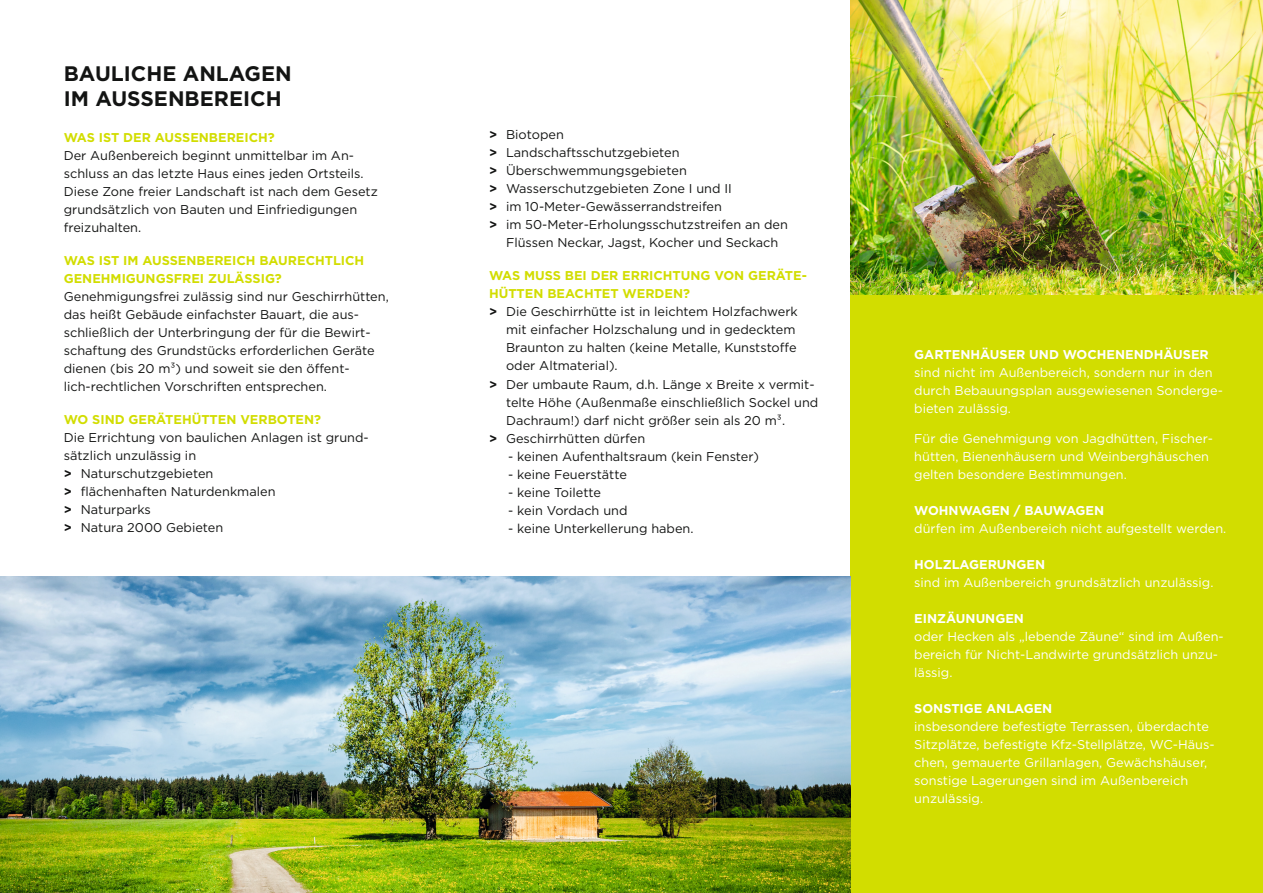
<style>
.page{position:relative;width:1263px;height:893px;background:#fff}
.page>*{position:absolute;margin:0;border:0;box-sizing:border-box;transform-origin:0 0}
.t1{font:700 21px/25.2px "Gotham";color:#131413}
.t2{font:12.75px/18px "Gotham";color:#131413}
.t3{font:12.75px/18px "Gotham";color:#fff}
.t4{font:700 12.75px/18px "Gotham";color:#d2dd00}
.t5{font:700 12.75px "Gotham";color:#fff}
.s1{font-weight:700}
</style>
<div class="page">
<div style="left:850px;top:294px;width:413px;height:599px;background:#d2dd00"></div>
<img style="left:0;top:576px;width:850px;height:317px">
<img style="left:850px;top:0;width:413px;height:295px">
<h1 class="t1" style="left:64px;top:60px;width:229px">BAULICHE ANLAGEN<br>IM AUSSENBEREICH</h1>
<p class="t4" style="left:64px;top:128px;width:213px">WAS IST DER AUSSENBEREICH?</p>
<p class="t2" style="left:64px;top:146px;width:315px">Der Außenbereich beginnt unmittelbar im An&shy;schluss an das letzte Haus eines jeden Ortsteils.<br>Diese Zone freier Landschaft ist nach dem Gesetz grundsätzlich von Bauten und Einfriedigungen freizuhalten.</p>
<p class="t4" style="left:64px;top:251px;width:302px">WAS IST IM AUSSENBEREICH BAURECHTLICH<br>GENEHMIGUNGSFREI ZULÄSSIG?</p>
<p class="t2" style="left:64px;top:287px;width:327px">Genehmigungsfrei zulässig sind nur Geschirrhütten, das heißt Gebäude einfachster Bauart, die aus&shy;schließlich der Unterbringung der für die Bewirt&shy;schaftung des Grundstücks erforderlichen Geräte dienen (bis 20 m³) und soweit sie den öffent&shy;lich-rechtlichen Vorschriften entsprechen.</p>
<p class="t4" style="left:64px;top:410px;width:259px">WO SIND GERÄTEHÜTTEN VERBOTEN?</p>
<p class="t2" style="left:64px;top:428px;width:306px">Die Errichtung von baulichen Anlagen ist grund&shy;sätzlich unzulässig in<br><span class="s1">&gt;</span> Naturschutzgebieten<br><span class="s1">&gt;</span> flächenhaften Naturdenkmalen<br><span class="s1">&gt;</span> Naturparks<br><span class="s1">&gt;</span> Natura 2000 Gebieten</p>
<p class="t2" style="left:489px;top:126px;width:76px"><span class="s1">&gt;</span> Biotopen</p>
<p class="t2" style="left:489px;top:144px;width:192px"><span class="s1">&gt;</span> Landschaftsschutzgebieten</p>
<p class="t2" style="left:489px;top:162px;width:199px"><span class="s1">&gt;</span> Überschwemmungsgebieten</p>
<p class="t2" style="left:489px;top:180px;width:244px"><span class="s1">&gt;</span> Wasserschutzgebieten Zone I und II</p>
<p class="t2" style="left:489px;top:198px;width:234px"><span class="s1">&gt;</span> im 10-Meter-Gewässerrandstreifen</p>
<p class="t2" style="left:489px;top:216px;width:300px"><span class="s1">&gt;</span> im 50-Meter-Erholungsschutzstreifen an den</p>
<p class="t2" style="left:506px;top:234px;width:274px">Flüssen Neckar, Jagst, Kocher und Seckach</p>
<p class="t4" style="left:489px;top:267px;width:319px">WAS MUSS BEI DER ERRICHTUNG VON GERÄTE-</p>
<p class="t4" style="left:489px;top:285px;width:203px">HÜTTEN BEACHTET WERDEN?</p>
<p class="t2" style="left:489px;top:303px;width:310px"><span class="s1">&gt;</span> Die Geschirrhütte ist in leichtem Holzfachwerk</p>
<p class="t2" style="left:506px;top:321px;width:291px">mit einfacher Holzschalung und in gedecktem</p>
<p class="t2" style="left:506px;top:339px;width:292px">Braunton zu halten (keine Metalle, Kunststoffe</p>
<p class="t2" style="left:506px;top:357px;width:113px">oder Altmaterial).</p>
<p class="t2" style="left:489px;top:375px;width:327px"><span class="s1">&gt;</span> Der umbaute Raum, d.h. Länge x Breite x vermit-</p>
<p class="t2" style="left:506px;top:393px;width:314px">telte Höhe (Außenmaße einschließlich Sockel und</p>
<p class="t2" style="left:506px;top:411px;width:281px">Dachraum!) darf nicht größer sein als 20 m³.</p>
<p class="t2" style="left:489px;top:429px;width:158px"><span class="s1">&gt;</span> Geschirrhütten dürfen</p>
<p class="t2" style="left:508px;top:447px;width:252px">- keinen Aufenthaltsraum (kein Fenster)</p>
<p class="t2" style="left:508px;top:465px;width:120px">- keine Feuerstätte</p>
<p class="t2" style="left:508px;top:483px;width:94px">- keine Toilette</p>
<p class="t2" style="left:508px;top:501px;width:121px">- kein Vordach und</p>
<p class="t2" style="left:508px;top:519px;width:187px">- keine Unterkellerung haben.</p>
<p class="t5" style="left:914px;top:346px;width:296px">GARTENHÄUSER UND WOCHENENDHÄUSER</p>
<p class="t3" style="left:914px;top:363px;width:310px">sind nicht im Außenbereich, sondern nur in den durch Bebauungsplan ausgewiesenen Sonderge&shy;bieten zulässig.</p>
<p class="t3" style="left:914px;top:429px;width:300px">Für die Genehmigung von Jagdhütten, Fischer&shy;hütten, Bienenhäusern und Weinberghäuschen gelten besondere Bestimmungen.</p>
<p class="t5" style="left:914px;top:502px;width:191px">WOHNWAGEN / BAUWAGEN</p>
<p class="t3" style="left:914px;top:519px;width:314px">dürfen im Außenbereich nicht aufgestellt werden.</p>
<p class="t5" style="left:914px;top:556px;width:132px">HOLZLAGERUNGEN</p>
<p class="t3" style="left:914px;top:573px;width:301px">sind im Außenbereich grundsätzlich unzulässig.</p>
<p class="t5" style="left:914px;top:610px;width:111px">EINZÄUNUNGEN</p>
<p class="t3" style="left:914px;top:627px;width:311px">oder Hecken als „lebende Zäune“ sind im Außen&shy;bereich für Nicht-Landwirte grundsätzlich unzu&shy;lässig.</p>
<p class="t5" style="left:914px;top:700px;width:140px">SONSTIGE ANLAGEN</p>
<p class="t3" style="left:914px;top:717px;width:302px">insbesondere befestigte Terrassen, überdachte Sitzplätze, befestigte Kfz-Stellplätze, WC-Häus&shy;chen, gemauerte Grillanlagen, Gewächshäuser, sonstige Lagerungen sind im Außenbereich unzulässig.</p>
</div>
